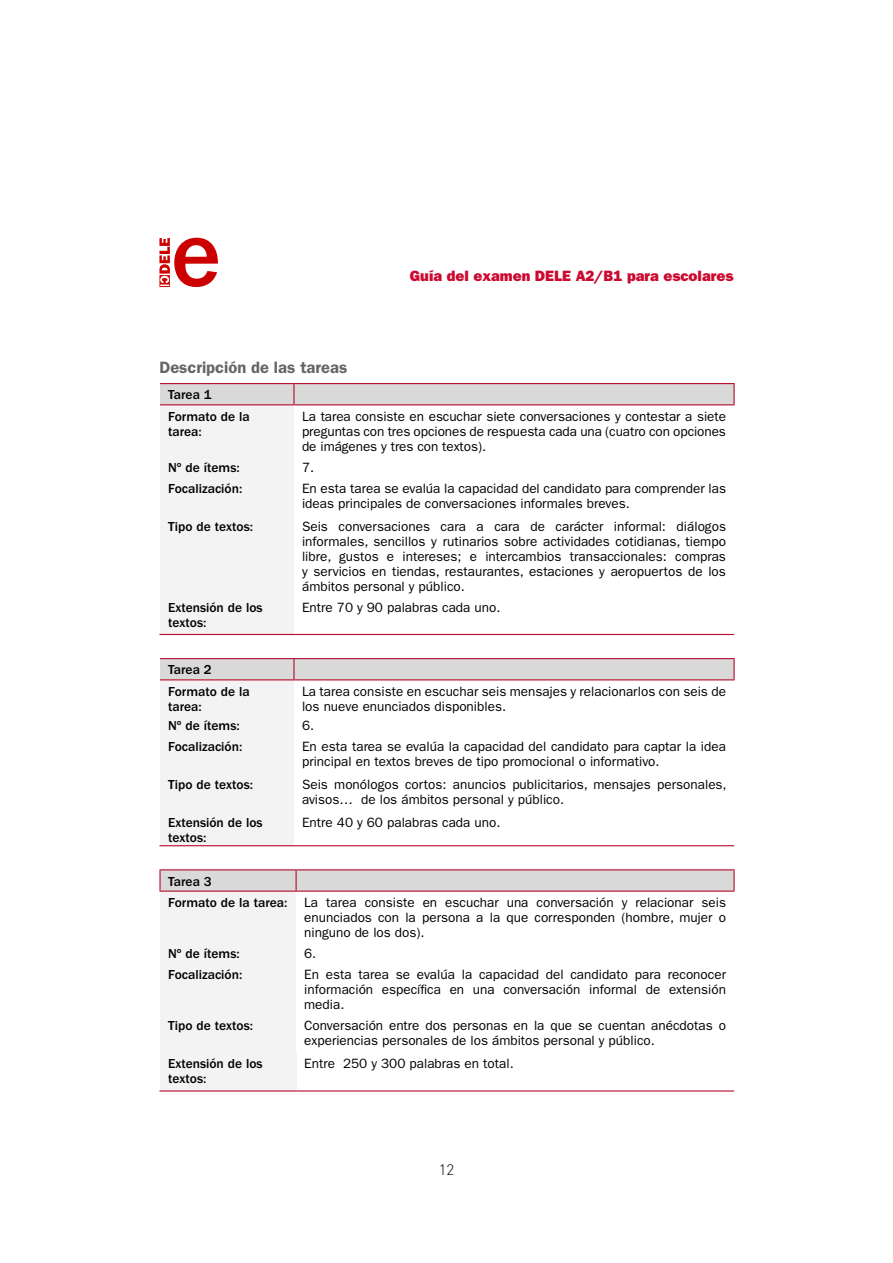
<style>
.page{position:relative;width:893px;height:1263px;background:#fff}
.page>*{position:absolute;margin:0;border:0;box-sizing:border-box;transform-origin:0 0}
.t1{font:600 16.5px "ITC Franklin Gothic Std";color:#646567}
.t2{font:15px "ITC Franklin Gothic Std Hvy";color:#cc092f}
.t3{font:300 15px "DIN Pro";color:#000}
.t4{font:13.5px/15px "ITC Franklin Gothic Std";color:#000}
.t5{font:500 13.5px/15px "ITC Franklin Gothic Std";color:#000}
.s1{font-weight:500}
</style>
<div class="page">
<svg style="left:159px;top:238px;width:59px;height:49px"></svg>
<svg style="left:160px;top:384px;width:574px;height:212px"></svg>
<div style="left:160px;top:596px;width:134px;height:38px;background:#f3f3f3"></div>
<hr style="left:160px;top:383px;width:134px;height:1px;background:#b50c2d">
<hr style="left:294px;top:383px;width:441px;height:1px;background:#b50c2d">
<hr style="left:293px;top:384px;width:2px;height:20px;background:#b50c2d">
<hr style="left:733px;top:384px;width:2px;height:20px;background:#b50c2d">
<hr style="left:160px;top:404px;width:134px;height:1px;background:#b50c2d">
<hr style="left:294px;top:404px;width:441px;height:1px;background:#b50c2d">
<hr style="left:159px;top:634px;width:135px;height:1px;background:#b50c2d">
<hr style="left:294px;top:634px;width:440px;height:1px;background:#b50c2d">
<svg style="left:160px;top:659px;width:574px;height:153px"></svg>
<div style="left:160px;top:812px;width:134px;height:34px;background:#f3f3f3"></div>
<hr style="left:160px;top:658px;width:134px;height:1px;background:#b50c2d">
<hr style="left:294px;top:658px;width:441px;height:1px;background:#b50c2d">
<hr style="left:293px;top:659px;width:2px;height:20px;background:#b50c2d">
<hr style="left:733px;top:659px;width:2px;height:20px;background:#b50c2d">
<hr style="left:160px;top:679px;width:134px;height:1px;background:#b50c2d">
<hr style="left:294px;top:679px;width:441px;height:1px;background:#b50c2d">
<hr style="left:159px;top:845px;width:135px;height:1px;background:#b50c2d">
<hr style="left:294px;top:845px;width:440px;height:1px;background:#b50c2d">
<div style="left:160px;top:1053px;width:136px;height:38px;background:#f3f3f3"></div>
<hr style="left:296px;top:869px;width:439px;height:1px;background:#b50c2d">
<hr style="left:733px;top:870px;width:2px;height:20px;background:#b50c2d">
<hr style="left:296px;top:890px;width:439px;height:2px;background:#b50c2d">
<hr style="left:159px;top:1090px;width:137px;height:1px;background:#b50c2d">
<hr style="left:296px;top:1090px;width:438px;height:1px;background:#b50c2d">
<hr style="left:159px;top:869px;width:137px;height:1px;background:#b50c2d">
<hr style="left:159px;top:870px;width:2px;height:20px;background:#b50c2d">
<svg style="left:160px;top:870px;width:574px;height:183px"></svg>
<hr style="left:159px;top:890px;width:137px;height:2px;background:#b50c2d">
<p class="t2" style="left:410px;top:267px;width:325px">Guía del examen DELE A2/B1 para escolares</p>
<p class="t1" style="left:159px;top:357px;width:189px">Descripción de las tareas</p>
<p class="t5" style="left:168px;top:384px;width:83px;line-height:21.3px">Tarea 1<br>Formato de la</p>
<p class="t5" style="left:168px;top:424px;width:35px">tarea:</p>
<p class="t4" style="left:302px;top:408px;width:425px;text-align:justify">La tarea consiste en escuchar siete conversaciones y contestar a siete preguntas con tres opciones de respuesta cada una (cuatro con opciones de imágenes y tres con textos).</p>
<p class="t5" style="left:168px;top:460px;width:73px">Nº de ítems:</p>
<p class="t4" style="left:302px;top:459px;width:14px">7.</p>
<p class="t5" style="left:168px;top:481px;width:76px">Focalización:</p>
<p class="t4" style="left:302px;top:481px;width:425px">En esta tarea se evalúa la capacidad del candidato para comprender las ideas principales de conversaciones informales breves.</p>
<p class="t5" style="left:168px;top:519px;width:87px">Tipo de textos:</p>
<p class="t4" style="left:302px;top:519px;width:425px;text-align:justify">Seis conversaciones cara a cara de carácter informal: diálogos informales, sencillos y rutinarios sobre actividades cotidianas, tiempo libre, gustos e intereses; e intercambios transaccionales: compras y servicios en tiendas, restaurantes, estaciones y aeropuertos de los ámbitos personal y público.</p>
<p class="t5" style="left:168px;top:600px;width:96px">Extensión de los textos:</p>
<p class="t4" style="left:302px;top:600px;width:200px">Entre 70 y 90 palabras cada uno.</p>
<p class="t5" style="left:168px;top:659px;width:83px;line-height:21.3px">Tarea 2<br>Formato de la</p>
<p class="t5" style="left:168px;top:699px;width:35px">tarea:</p>
<p class="t4" style="left:302px;top:683px;width:425px">La tarea consiste en escuchar seis mensajes y relacionarlos con seis de los nueve enunciados disponibles.</p>
<p class="t5" style="left:168px;top:718px;width:73px">Nº de ítems:</p>
<p class="t4" style="left:302px;top:717px;width:14px">6.</p>
<p class="t5" style="left:168px;top:739px;width:76px">Focalización:</p>
<p class="t4" style="left:302px;top:739px;width:425px">En esta tarea se evalúa la capacidad del candidato para captar la idea principal en textos breves de tipo promocional o informativo.</p>
<p class="t5" style="left:168px;top:777px;width:87px">Tipo de textos:</p>
<p class="t4" style="left:302px;top:777px;width:426px">Seis monólogos cortos: anuncios publicitarios, mensajes personales, avisos… de los ámbitos personal y público.</p>
<p class="t5" style="left:168px;top:815px;width:96px">Extensión de los textos:</p>
<p class="t4" style="left:302px;top:815px;width:200px">Entre 40 y 60 palabras cada uno.</p>
<p class="t4" style="left:168px;top:870px;width:559px;line-height:21.3px"><span class="s1">Tarea 3<br>Formato de la tarea:</span> La tarea consiste en escuchar una conversación y relacionar seis</p>
<p class="t4" style="left:304px;top:910px;width:423px">enunciados con la persona a la que corresponden (hombre, mujer o ninguno de los dos).</p>
<p class="t5" style="left:168px;top:946px;width:73px">Nº de ítems:</p>
<p class="t4" style="left:304px;top:946px;width:14px">6.</p>
<p class="t5" style="left:168px;top:967px;width:76px">Focalización:</p>
<p class="t4" style="left:304px;top:967px;width:423px;text-align:justify">En esta tarea se evalúa la capacidad del candidato para reconocer información específica en una conversación informal de extensión media.</p>
<p class="t5" style="left:168px;top:1018px;width:87px">Tipo de textos:</p>
<p class="t4" style="left:304px;top:1018px;width:423px">Conversación entre dos personas en la que se cuentan anécdotas o experiencias personales de los ámbitos personal y público.</p>
<p class="t5" style="left:168px;top:1056px;width:96px">Extensión de los textos:</p>
<p class="t4" style="left:304px;top:1056px;width:211px">Entre 250 y 300 palabras en total.</p>
<p class="t3" style="left:439px;top:1159px;width:17px">12</p>
</div>
